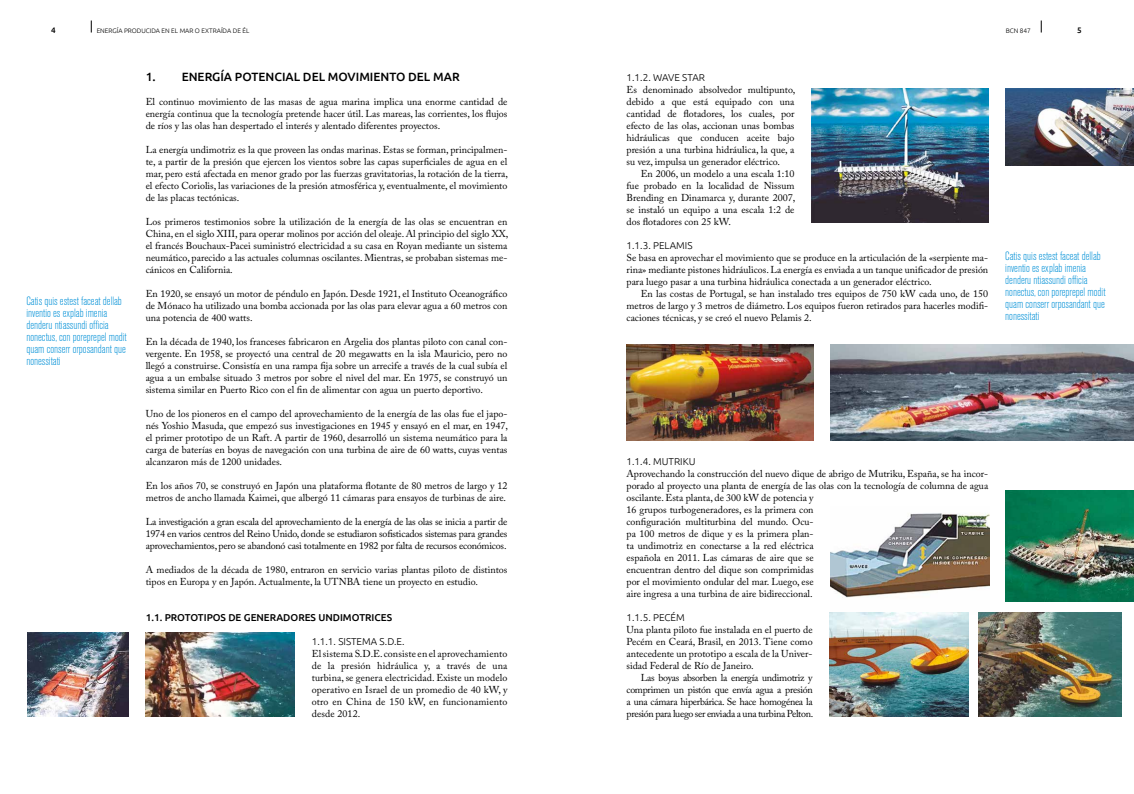
<style>
.page{position:relative;width:1134px;height:794px;background:#fff}
.page>*{position:absolute;margin:0;border:0;box-sizing:border-box;transform-origin:0 0}
.t1{font:300 condensed 12px/12px "Akzidenz Grotesk BQ";color:#0090d7}
.t2{font:500 12px "Ubuntu";color:#000}
.t3{font:10px/12px "Adobe Caslon Pro";color:#000;text-align:justify}
.t4{font:300 10px "Ubuntu";color:#000}
.t5{font:500 10px "Ubuntu";color:#000}
.t6{font:500 8px "Ubuntu";color:#000}
.t7{font:300 6.5px "Ubuntu";color:#000}
</style>
<div class="page">
<svg style="left:91px;top:21px;width:1px;height:12px"></svg>
<svg style="left:1041px;top:21px;width:1px;height:12px"></svg>
<img style="left:28px;top:633px;width:101px;height:84px">
<img style="left:146px;top:633px;width:149px;height:83px">
<img style="left:811px;top:88px;width:177px;height:135px">
<img style="left:1005px;top:88px;width:129px;height:78px">
<img style="left:626px;top:345px;width:188px;height:96px">
<img style="left:831px;top:345px;width:303px;height:96px">
<img style="left:831px;top:513px;width:159px;height:101px">
<img style="left:1005px;top:491px;width:129px;height:111px">
<img style="left:978px;top:613px;width:144px;height:104px">
<img style="left:830px;top:613px;width:138px;height:104px">
<p class="t6" style="left:51px;top:25px;width:6px">4</p>
<p class="t7" style="left:97px;top:26px;width:154px">ENERGÍA PRODUCIDA EN EL MAR O EXTRAÍDA DE ÉL</p>
<p class="t7" style="left:1006px;top:26px;width:27px">BCN 847</p>
<p class="t6" style="left:1077px;top:25px;width:6px">5</p>
<p class="t2" style="left:146px;top:69px;width:315px">1. ENERGÍA POTENCIAL DEL MOVIMIENTO DEL MAR</p>
<p class="t3" style="left:146px;top:95px;width:363px">El continuo movimiento de las masas de agua marina implica una enorme cantidad de energía continua que la tecnología pretende hacer útil. Las mareas, las corrientes, los flujos de ríos y las olas han despertado el interés y alentado diferentes proyectos.</p>
<p class="t3" style="left:146px;top:143px;width:364px">La energía undimotriz es la que proveen las ondas marinas. Estas se forman, principalmen&shy;te, a partir de la presión que ejercen los vientos sobre las capas superficiales de agua en el mar, pero está afectada en menor grado por las fuerzas gravitatorias, la rotación de la tierra, el efecto Coriolis, las variaciones de la presión atmosférica y, eventualmente, el movimiento de las placas tectónicas.</p>
<p class="t3" style="left:146px;top:215px;width:364px">Los primeros testimonios sobre la utilización de la energía de las olas se encuentran en China, en el siglo XIII, para operar molinos por acción del oleaje. Al principio del siglo XX, el francés Bouchaux-Pacei suministró electricidad a su casa en Royan mediante un sistema neumático, parecido a las actuales columnas oscilantes. Mientras, se probaban sistemas me&shy;cánicos en California.</p>
<p class="t3" style="left:146px;top:287px;width:363px">En 1920, se ensayó un motor de péndulo en Japón. Desde 1921, el Instituto Oceanográfico de Mónaco ha utilizado una bomba accionada por las olas para elevar agua a 60 metros con una potencia de 400 watts.</p>
<p class="t3" style="left:146px;top:335px;width:363px">En la década de 1940, los franceses fabricaron en Argelia dos plantas piloto con canal con&shy;vergente. En 1958, se proyectó una central de 20 megawatts en la isla Mauricio, pero no llegó a construirse. Consistía en una rampa fija sobre un arrecife a través de la cual subía el agua a un embalse situado 3 metros por sobre el nivel del mar. En 1975, se construyó un sistema similar en Puerto Rico con el fin de alimentar con agua un puerto deportivo.</p>
<p class="t3" style="left:146px;top:407px;width:364px">Uno de los pioneros en el campo del aprovechamiento de la energía de las olas fue el japo&shy;nés Yoshio Masuda, que empezó sus investigaciones en 1945 y ensayó en el mar, en 1947, el primer prototipo de un Raft. A partir de 1960, desarrolló un sistema neumático para la carga de baterías en boyas de navegación con una turbina de aire de 60 watts, cuyas ventas alcanzaron más de 1200 unidades.</p>
<p class="t3" style="left:146px;top:479px;width:363px">En los años 70, se construyó en Japón una plataforma flotante de 80 metros de largo y 12 metros de ancho llamada Kaimei, que albergó 11 cámaras para ensayos de turbinas de aire.</p>
<p class="t3" style="left:146px;top:515px;width:363px">La investigación a gran escala del aprovechamiento de la energía de las olas se inicia a partir de 1974 en varios centros del Reino Unido, donde se estudiaron sofisticados sistemas para grandes aprovechamientos, pero se abandonó casi totalmente en 1982 por falta de recursos económicos.</p>
<p class="t3" style="left:146px;top:563px;width:363px">A mediados de la década de 1980, entraron en servicio varias plantas piloto de distintos tipos en Europa y en Japón. Actualmente, la UTNBA tiene un proyecto en estudio.</p>
<p class="t5" style="left:146px;top:611px;width:248px">1.1. PROTOTIPOS DE GENERADORES UNDIMOTRICES</p>
<p class="t4" style="left:312px;top:635px;width:94px">1.1.1. SISTEMA S.D.E.</p>
<p class="t3" style="left:312px;top:647px;width:197px">El sistema S.D.E. consiste en el aprovechamiento de la presión hidráulica y, a través de una turbina, se genera electricidad. Existe un modelo operativo en Israel de un promedio de 40 kW, y otro en China de 150 kW, en funcionamiento desde 2012.</p>
<p class="t4" style="left:626px;top:71px;width:80px">1.1.2. WAVE STAR</p>
<p class="t3" style="left:626px;top:83px;width:170px">Es denominado absolvedor multipunto, debido a que está equipado con una cantidad de flotadores, los cuales, por efecto de las olas, accionan unas bombas hidráulicas que conducen aceite bajo presión a una turbina hidráulica, la que, a su vez, impulsa un generador eléctrico.</p>
<p class="t3" style="left:626px;top:167px;width:170px;text-indent:14px">En 2006, un modelo a una escala 1:10 fue probado en la localidad de Nissum Brending en Dinamarca y, durante 2007, se instaló un equipo a una escala 1:2 de dos flotadores con 25 kW.</p>
<p class="t4" style="left:626px;top:239px;width:68px">1.1.3. PELAMIS</p>
<p class="t3" style="left:626px;top:251px;width:363px">Se basa en aprovechar el movimiento que se produce en la articulación de la «serpiente ma&shy;rina» mediante pistones hidráulicos. La energía es enviada a un tanque unificador de presión para luego pasar a una turbina hidráulica conectada a un generador eléctrico.</p>
<p class="t3" style="left:626px;top:287px;width:363px;text-indent:14px">En las costas de Portugal, se han instalado tres equipos de 750 kW cada uno, de 150 metros de largo y 3 metros de diámetro. Los equipos fueron retirados para hacerles modifi&shy;caciones técnicas, y se creó el nuevo Pelamis 2.</p>
<p class="t1" style="left:1005px;top:250px;width:102px">Catis quis estest faceat dellab inventio es explab imenia denderu ntiassundi officia nonectus, con poreprepel modit quam conserr orposandant que nonessitati</p>
<p class="t1" style="left:26px;top:295px;width:102px">Catis quis estest faceat dellab inventio es explab imenia denderu ntiassundi officia nonectus, con poreprepel modit quam conserr orposandant que nonessitati</p>
<p class="t4" style="left:626px;top:455px;width:70px">1.1.4. MUTRIKU</p>
<p class="t3" style="left:626px;top:467px;width:363px;text-align:left">Aprovechando la construcción del nuevo dique de abrigo de Mutriku, España, se ha incor&shy;porado al proyecto una planta de energía de las olas con la tecnología de columna de agua oscilante. Esta planta, de 300 kW de potencia y<br>16 grupos turbogeneradores, es la primera con<br>configuración multiturbina del mundo. Ocu-<br>pa 100 metros de dique y es la primera plan-<br>ta undimotriz en conectarse a la red eléctrica<br>española en 2011. Las cámaras de aire que se<br>encuentran dentro del dique son comprimidas<br>por el movimiento ondular del mar. Luego, ese<br>aire ingresa a una turbina de aire bidireccional.</p>
<p class="t4" style="left:626px;top:611px;width:60px">1.1.5. PECÉM</p>
<p class="t3" style="left:626px;top:623px;width:188px">Una planta piloto fue instalada en el puerto de Pecém en Ceará, Brasil, en 2013. Tiene como antecedente un prototipo a escala de la Univer&shy;sidad Federal de Río de Janeiro.</p>
<p class="t3" style="left:626px;top:671px;width:188px;text-indent:14px">Las boyas absorben la energía undimotriz y comprimen un pistón que envía agua a presión a una cámara hiperbárica. Se hace homogénea la presión para luego ser enviada a una turbina Pelton.</p>
</div>
